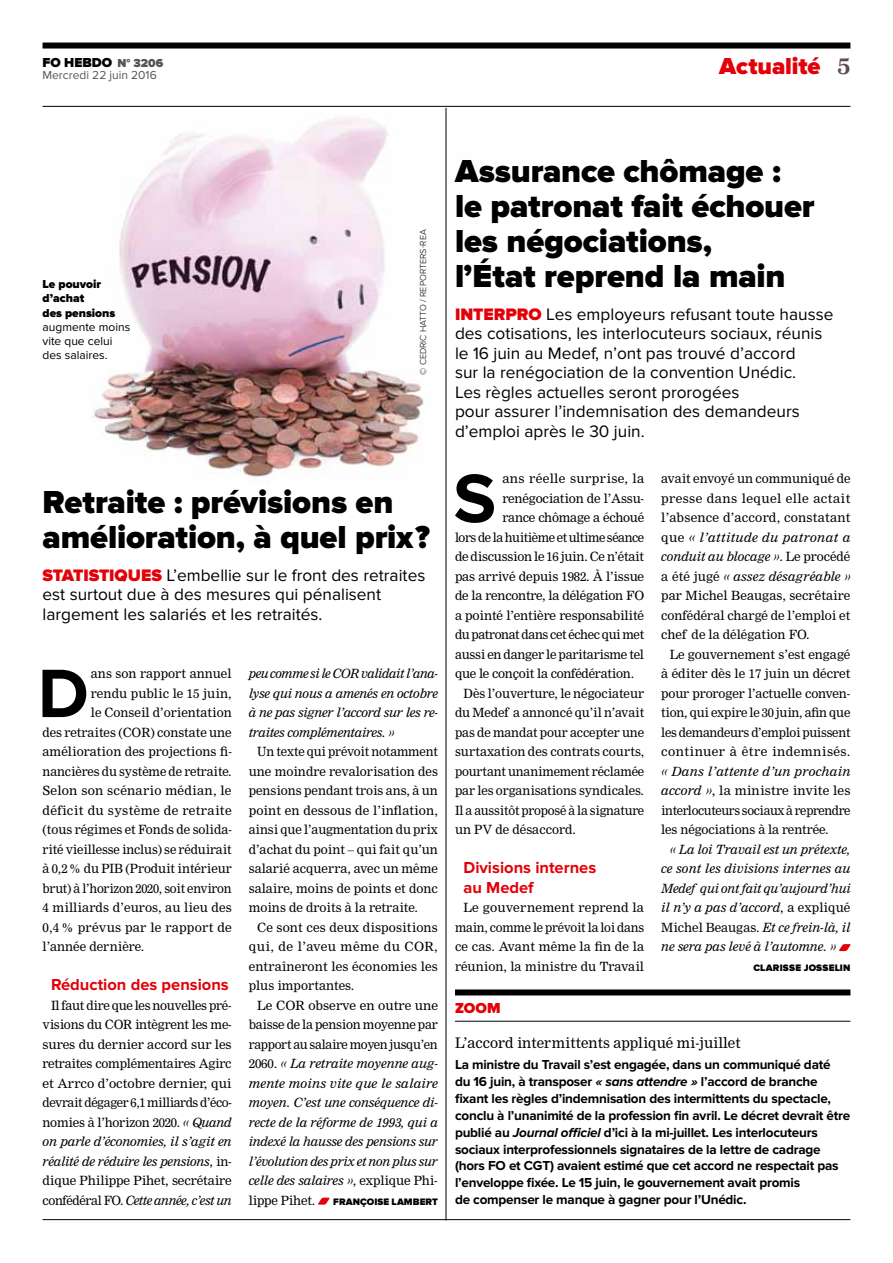
<style>
.page{position:relative;width:893px;height:1263px;background:#fff}
.page>*{position:absolute;margin:0;border:0;box-sizing:border-box;transform-origin:0 0}
.t1{font:700 70.95px "Proxima Nova";color:#000}
.t2{font:900 33px/35.2px "Proxima Nova";letter-spacing:-.005em;color:#000}
.t3{font:900 24px "Proxima Nova";letter-spacing:-.005em;color:#e30008}
.t4{font:17.25px/19.5px "Proxima Nova";color:#000}
.t5{font:700 16.5px/19.5px "Proxima Nova";color:#e30008}
.t6{font:900 15px "Proxima Nova";color:#e30008}
.t7{font:14.25px "Nimrod";color:#000}
.t8{font:700 13.5px/17px "Proxima Nova";letter-spacing:-.015em;color:#000}
.t9{font:900 13.5px "Proxima Nova";color:#000}
.t10{font:12.45px/19.5px "Nimrod";letter-spacing:-.005em;color:#000;text-align:justify}
.t11{font:italic 12.45px/19.5px "Nimrod";letter-spacing:-.02em;color:#000;text-align:justify}
.t12{font:12.45px "Nimrod";letter-spacing:.015em;color:#000}
.t13{font:12.45px "Nimrod";letter-spacing:.02em;color:#000}
.t14{font:12.45px "Nimrod";letter-spacing:-.035em;color:#000}
.t15{font:12.45px "Nimrod";letter-spacing:-.03em;color:#000}
.t16{font:12px/14.2px "Proxima Nova";color:#000}
.t17{font:900 12px/14.2px "Proxima Nova";color:#000}
.t18{font:12px "Proxima Nova";color:#565555}
.t19{font:900 12px "Proxima Nova";color:#565555}
.t20{font:900 9.75px "Proxima Nova";letter-spacing:.01em;color:#000}
.t21{font:300 9px "Proxima Nova";color:#000}
.s1{font-size:13.5px;color:#000}
.s2{font-family:"Nimrod";font-weight:700;font-size:22.5px;color:#5d4b53}
.s3{font-weight:900;color:#e30008}
.s4{font-style:italic}
.s5{font-style:normal}
</style>
<div class="page">
<img style="left:92px;top:112px;width:354px;height:371px">
<hr style="left:43px;top:1219px;width:807px;height:1px;background:#000">
<div style="left:43px;top:43px;width:807px;height:6px;background:#000"></div>
<hr style="left:43px;top:106px;width:807px;height:1px;background:#000">
<svg style="left:839px;top:944px;width:12px;height:7px"></svg>
<svg style="left:318px;top:1198px;width:12px;height:7px"></svg>
<hr style="left:446px;top:108px;width:1px;height:1112px;background:#000">
<div style="left:455px;top:989px;width:395px;height:6px;background:#000"></div>
<hr style="left:455px;top:1021px;width:395px;height:1px;background:#000">
<p class="t19" style="left:82px;top:56px;width:82px"><span class="s1">BDO</span> N° 3206</p>
<h3 class="t3" style="left:719px;top:52px;width:133px">Actualité <span class="s2">5</span></h3>
<p class="t9" style="left:43px;top:55px;width:41px">FO HE</p>
<p class="t18" style="left:43px;top:68px;width:116px">Mercredi 22 juin 2016</p>
<p class="t17" style="left:43px;top:277px;width:74px">Le pouvoir d’achat<br>des pensions</p>
<p class="t16" style="left:43px;top:320px;width:89px">augmente moins vite que celui des salaires.</p>
<p class="t21" style="left:418px;top:375px;width:147px;rotate:-90deg">© Cedric Hatto / REPORTERS-REA</p>
<h2 class="t2" style="left:43px;top:485px;width:389px">Retraite : prévisions en amélioration, à quel prix ?</h2>
<h3 class="t4" style="left:43px;top:565px;width:384px"><span class="s3">Statistiques</span> L’embellie sur le front des retraites est surtout due à des mesures qui pénalisent largement les salariés et les retraités.</h3>
<h1 class="t1" style="left:38px;top:653px;width:52px">D</h1>
<p class="t10" style="left:91px;top:664px;width:142px">ans son rapport annuel</p>
<p class="t10" style="left:91px;top:683px;width:142px">rendu public le 15 juin,</p>
<p class="t10" style="left:91px;top:703px;width:142px">le Conseil d’orientation</p>
<p class="t10" style="left:43px;top:722px;width:191px">des retraites (COR) constate une</p>
<p class="t10" style="left:43px;top:742px;width:191px">amélioration des projections fi-</p>
<p class="t10" style="left:43px;top:761px;width:191px">nancières du système de retraite.</p>
<p class="t12" style="left:43px;top:783px;width:191px">Selon son scénario médian, le</p>
<p class="t13" style="left:43px;top:803px;width:191px">déficit du système de retraite</p>
<p class="t10" style="left:43px;top:820px;width:191px">(tous régimes et Fonds de solida-</p>
<p class="t10" style="left:43px;top:839px;width:191px">rité vieillesse inclus) se réduirait</p>
<p class="t10" style="left:43px;top:859px;width:191px">à 0,2% du PIB (Produit intérieur</p>
<p class="t10" style="left:43px;top:878px;width:191px">brut) à l’horizon 2020, soit environ</p>
<p class="t10" style="left:43px;top:898px;width:191px">4 milliards d’euros, au lieu des</p>
<p class="t12" style="left:43px;top:920px;width:191px">0,4% prévus par le rapport de</p>
<p class="t10" style="left:43px;top:937px;width:103px">l’année dernière.</p>
<h3 class="t5" style="left:51px;top:975px;width:179px">Réduction des pensions</h3>
<p class="t10" style="left:43px;top:995px;width:191px;text-indent:9px">Il faut dire que les nouvelles pré&shy;visions du COR intègrent les me&shy;sures du dernier accord sur les retraites complémentaires Agirc et Arrco d’octobre dernier, qui devrait dégager 6,1 milliards d’éco&shy;nomies à l’horizon 2020. <span class="s4">« Quand on parle d’économies, il s’agit en réalité de réduire les pensions</span>, in&shy;dique Philippe Pihet, secrétaire confédéral FO. <span class="s4">Cette année, c’est un</span></p>
<p class="t11" style="left:249px;top:664px;width:191px">peu comme si le COR validait l’ana&shy;lyse qui nous a amenés en octobre à ne pas signer l’accord sur les re&shy;traites complémentaires. »</p>
<p class="t10" style="left:249px;top:742px;width:191px;text-indent:9px">Un texte qui prévoit notamment une moindre revalorisation des pensions pendant trois ans, à un point en dessous de l’inflation, ainsi que l’augmentation du prix d’achat du point – qui fait qu’un salarié acquerra, avec un même salaire, moins de points et donc moins de droits à la retraite.</p>
<p class="t10" style="left:249px;top:917px;width:191px;text-indent:9px">Ce sont ces deux dispositions qui, de l’aveu même du COR, entraîneront les économies les plus importantes.</p>
<p class="t11" style="left:249px;top:995px;width:191px;text-indent:9px"><span class="s5">Le COR observe en outre une baisse de la pension moyenne par rapport au salaire moyen jusqu’en 2060.</span> « La retraite moyenne aug&shy;mente moins vite que le salaire moyen. C’est une conséquence di&shy;recte de la réforme de 1993, qui a indexé la hausse des pensions sur l’évolution des prix et non plus sur celle des salaires »<span class="s5">, explique Phi&shy;lippe Pihet.</span></p>
<p class="t20" style="left:333px;top:1196px;width:104px">Françoise Lambert</p>
<h2 class="t2" style="left:455px;top:154px;width:361px">Assurance chômage : le patronat fait échouer les négociations,<br>l’État reprend la main</h2>
<p class="t4" style="left:455px;top:304px;width:380px"><span class="s3">Interpro</span> Les employeurs refusant toute hausse des cotisations, les interlocuteurs sociaux, réunis le 16 juin au Medef, n’ont pas trouvé d’accord<br>sur la renégociation de la convention Unédic.<br>Les règles actuelles seront prorogées<br>pour assurer l’indemnisation des demandeurs d’emploi après le 30 juin.</p>
<h1 class="t1" style="left:453px;top:458px;width:44px">S</h1>
<p class="t13" style="left:502px;top:471px;width:143px">ans réelle surprise, la</p>
<p class="t10" style="left:502px;top:488px;width:143px">renégociation de l’Assu-</p>
<p class="t10" style="left:502px;top:508px;width:143px">rance chômage a échoué</p>
<p class="t14" style="left:455px;top:530px;width:191px">lors de la huitième et ultime séance</p>
<p class="t10" style="left:455px;top:547px;width:191px">de discussion le 16 juin. Ce n’était</p>
<p class="t10" style="left:455px;top:566px;width:191px">pas arrivé depuis 1982. À l’issue</p>
<p class="t10" style="left:455px;top:586px;width:191px">de la rencontre, la délégation FO</p>
<p class="t10" style="left:455px;top:605px;width:191px">a pointé l’entière responsabilité</p>
<p class="t15" style="left:455px;top:627px;width:191px">du patronat dans cet échec qui met</p>
<p class="t10" style="left:455px;top:644px;width:191px">aussi en danger le paritarisme tel</p>
<p class="t10" style="left:455px;top:664px;width:181px">que le conçoit la confédération.</p>
<p class="t10" style="left:463px;top:683px;width:182px">Dès l’ouverture, le négociateur</p>
<p class="t10" style="left:455px;top:703px;width:191px">du Medef a annoncé qu’il n’avait</p>
<p class="t10" style="left:455px;top:722px;width:191px">pas de mandat pour accepter une</p>
<p class="t10" style="left:455px;top:742px;width:191px">surtaxation des contrats courts,</p>
<p class="t10" style="left:455px;top:761px;width:191px">pourtant unanimement réclamée</p>
<p class="t10" style="left:455px;top:781px;width:191px">par les organisations syndicales.</p>
<p class="t10" style="left:455px;top:800px;width:191px">Il a aussitôt proposé à la signature</p>
<p class="t10" style="left:455px;top:820px;width:122px">un PV de désaccord.</p>
<h3 class="t5" style="left:463px;top:858px;width:134px">Divisions internes au Medef</h3>
<p class="t10" style="left:455px;top:898px;width:191px;text-indent:9px">Le gouvernement reprend la main, comme le prévoit la loi dans ce cas. Avant même la fin de la réunion, la ministre du Travail</p>
<p class="t10" style="left:661px;top:469px;width:191px">avait envoyé un communiqué de presse dans lequel elle actait l’absence d’accord, constatant que <span class="s4">« l’attitude du patronat a conduit au blocage »</span>. Le procédé a été jugé <span class="s4">« assez désagréable » </span>par Michel Beaugas, secrétaire confédéral chargé de l’emploi et chef de la délégation FO.</p>
<p class="t10" style="left:661px;top:644px;width:191px;text-indent:9px">Le gouvernement s’est engagé à éditer dès le 17 juin un décret pour proroger l’actuelle conven&shy;tion, qui expire le 30 juin, afin que les demandeurs d’emploi puissent continuer à être indemnisés.</p>
<p class="t10" style="left:661px;top:761px;width:191px"><span class="s4">« Dans l’attente d’un prochain accord »</span>, la ministre invite les interlocuteurs sociaux à reprendre les négociations à la rentrée.</p>
<p class="t11" style="left:661px;top:839px;width:191px;text-indent:9px">« La loi Travail est un prétexte, ce sont les divisions internes au Medef qui ont fait qu’aujourd’hui il n’y a pas d’accord<span class="s5">, a expliqué Michel Beaugas.</span> Et ce frein-là, il ne sera pas levé à l’automne. »</p>
<p class="t20" style="left:753px;top:962px;width:37px">Clarisse</p>
<p class="t20" style="left:804px;top:962px;width:8px">Jossel</p>
<p class="t20" style="left:840px;top:962px;width:12px">in</p>
<p class="t6" style="left:455px;top:999px;width:22px">zoom</p>
<p class="t7" style="left:455px;top:1034px;width:287px">L’accord intermittents appliqué mi-juillet</p>
<p class="t8" style="left:455px;top:1056px;width:397px">La ministre du Travail s’est engagée, dans un communiqué daté<br>du 16 juin, à transposer <span class="s4">« sans attendre »</span> l’accord de branche fixant les règles d’indemnisation des intermittents du spectacle, conclu à l’unanimité de la profession fin avril. Le décret devrait être publié au <span class="s4">Journal officiel</span> d’ici à la mi-juillet. Les interlocuteurs sociaux interprofessionnels signataires de la lettre de cadrage (hors FO et CGT) avaient estimé que cet accord ne respectait pas l’enveloppe fixée. Le 15 juin, le gouvernement avait promis<br>de compenser le manque à gagner pour l’Unédic.</p>
</div>
